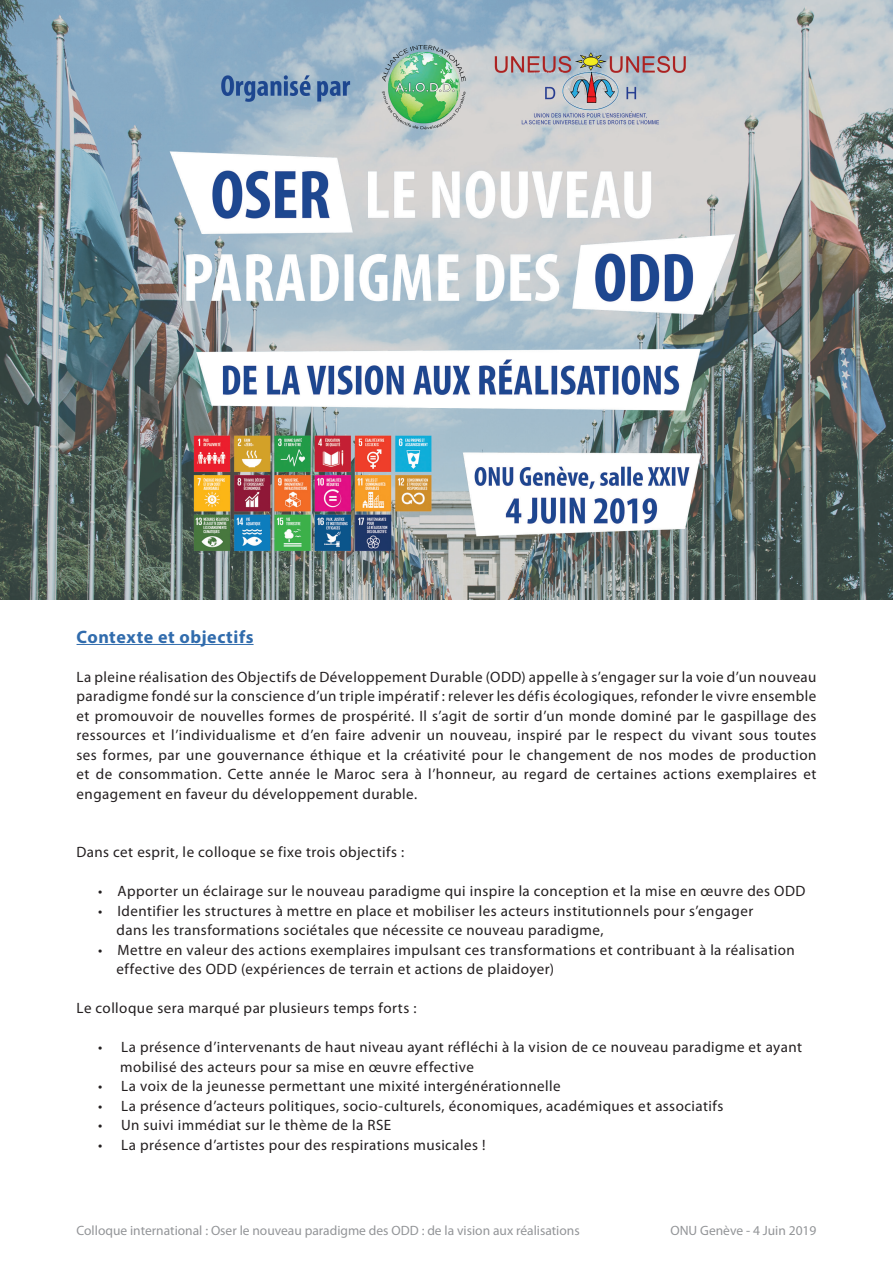
<style>
.page{position:relative;width:893px;height:1263px;background:#fff}
.page>*{position:absolute;margin:0;border:0;box-sizing:border-box;transform-origin:0 0}
.t1{font:700 18px "Myriad Pro";letter-spacing:.03em;color:#316cad}
.t2{font:15px/19.5px "Myriad Pro";letter-spacing:.03em;color:#231f20;text-align:justify}
.t3{font:13.5px "Myriad Pro";color:#939598}
</style>
<div class="page">
<hr style="left:77px;top:644px;width:177px;height:1px;background:#316cad">
<img style="left:0;top:0;width:893px;height:600px">
<p class="t1" style="left:77px;top:625px;width:179px">Contexte et objectifs</p>
<p class="t2" style="left:77px;top:667px;width:741px">La pleine réalisation des Objectifs de Développement Durable (ODD) appelle à s’engager sur la voie d’un nouveau paradigme fondé sur la conscience d’un triple impératif : relever les défis écologiques, refonder le vivre ensemble et promouvoir de nouvelles formes de prospérité. Il s’agit de sortir d’un monde dominé par le gaspillage des ressources et l’individualisme et d’en faire advenir un nouveau, inspiré par le respect du vivant sous toutes ses formes, par une gouvernance éthique et la créativité pour le changement de nos modes de production et de consommation. Cette année le Maroc sera à l’honneur, au regard de certaines actions exemplaires et engagement en faveur du développement durable.</p>
<p class="t2" style="left:77px;top:842px;width:329px">Dans cet esprit, le colloque se fixe trois objectifs :</p>
<p class="t2" style="left:98px;top:881px;width:709px">• Apporter un éclairage sur le nouveau paradigme qui inspire la conception et la mise en œuvre des ODD</p>
<p class="t2" style="left:98px;top:901px;width:656px">• Identifier les structures à mettre en place et mobiliser les acteurs institutionnels pour s’engager</p>
<p class="t2" style="left:116px;top:920px;width:488px">dans les transformations sociétales que nécessite ce nouveau paradigme,</p>
<p class="t2" style="left:98px;top:940px;width:698px">• Mettre en valeur des actions exemplaires impulsant ces transformations et contribuant à la réalisation</p>
<p class="t2" style="left:116px;top:959px;width:439px">effective des ODD (expériences de terrain et actions de plaidoyer)</p>
<p class="t2" style="left:77px;top:998px;width:342px">Le colloque sera marqué par plusieurs temps forts :</p>
<p class="t2" style="left:98px;top:1037px;width:705px">• La présence d’intervenants de haut niveau ayant réfléchi à la vision de ce nouveau paradigme et ayant</p>
<p class="t2" style="left:120px;top:1057px;width:355px">mobilisé des acteurs pour sa mise en œuvre effective</p>
<p class="t2" style="left:98px;top:1076px;width:464px">• La voix de la jeunesse permettant une mixité intergénérationnelle</p>
<p class="t2" style="left:98px;top:1096px;width:627px">• La présence d’acteurs politiques, socio-culturels, économiques, académiques et associatifs</p>
<p class="t2" style="left:98px;top:1115px;width:294px">• Un suivi immédiat sur le thème de la RSE</p>
<p class="t2" style="left:98px;top:1135px;width:389px">• La présence d’artistes pour des respirations musicales !</p>
<p class="t3" style="left:77px;top:1222px;width:505px">Colloque international : Oser le nouveau paradigme des ODD : de la vision aux réalisations</p>
<p class="t3" style="left:670px;top:1222px;width:148px">ONU Genève - 4 Juin 2019</p>
</div>
